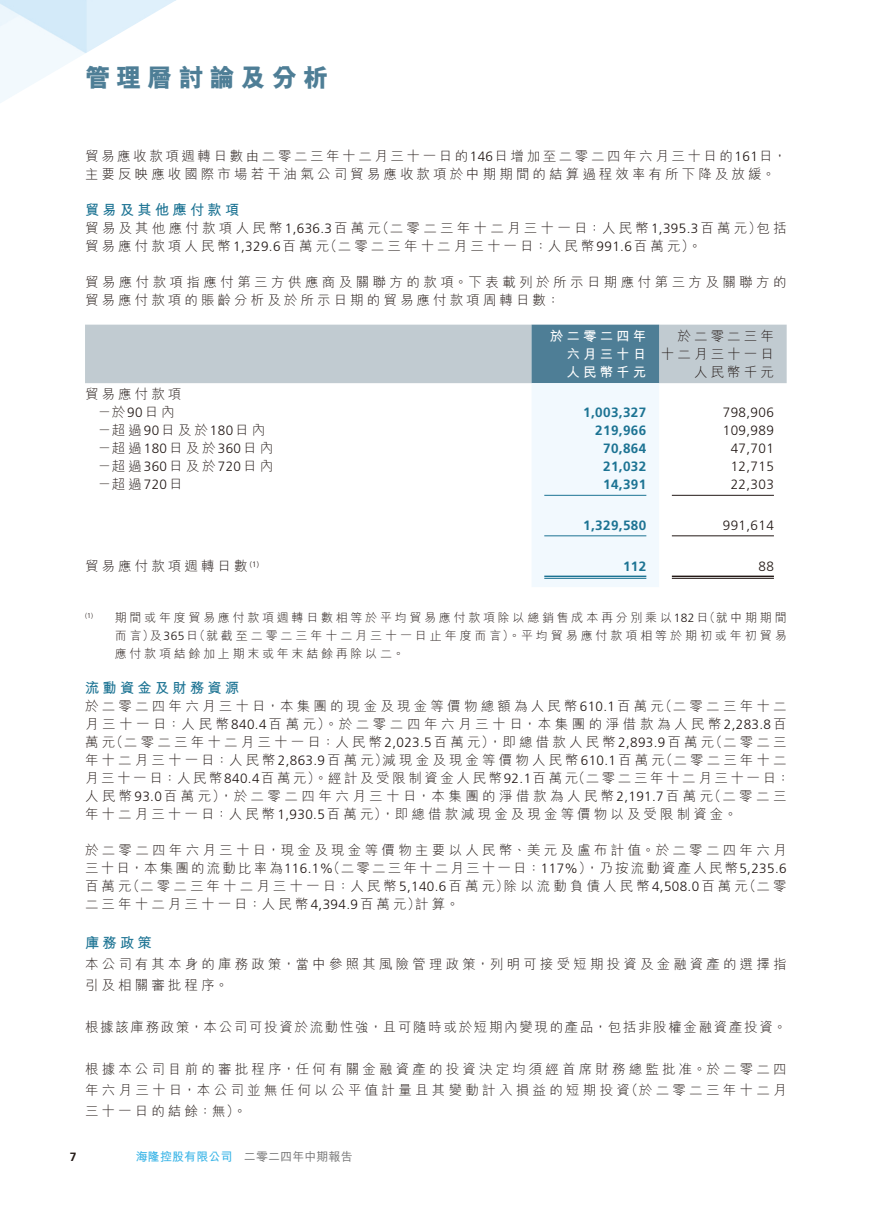
<style>
.page{position:relative;width:893px;height:1212px;background:#fff}
.page>*{position:absolute;margin:0;border:0;box-sizing:border-box;transform-origin:0 0}
.t1{font:25.5px "M Hei HK Xbold E Ten B5 H";letter-spacing:.22em;color:#4e7e96}
.t2{font:14.25px "M Hei HK Bold E Ten B5 H";letter-spacing:.23em;color:#1c7393}
.t3{font:13.5px/18px "M Hei HK Light E Ten B5 H";letter-spacing:.23em;color:#231916}
.t4{font:13.5px/18px "M Hei HK Light E Ten B5 H";letter-spacing:.255em;color:#231916}
.t5{font:13.5px "M Hei HK Light E Ten B5 H";letter-spacing:.125em;color:#231916}
.t6{font:700 13.5px "Frutiger LT Std";letter-spacing:.03em;color:#1c7393}
.t7{font:300 13.5px "Frutiger LT Std";letter-spacing:.03em;color:#231916}
.t8{font:13.5px/18px "M Hei HK Bold E Ten B5 H";letter-spacing:.23em;color:#fff;text-align:right}
.t9{font:12px/18px "M Hei HK Light E Ten B5 H";letter-spacing:.245em;color:#231916;text-align:justify}
.t10{font:12px "M Hei HK Medium E Ten B5 H";letter-spacing:.01em;color:#717171}
.t11{font:700 12px "Frutiger LT Std";color:#231916}
.s1{font-family:"Frutiger LT Std";font-weight:300}
.s2{font-family:"M Hei HK Bold E Ten B5 H";color:#3bb5e7}
</style>
<div class="page">
<img style="left:0;top:0;width:176px;height:103px">
<svg style="left:85px;top:325px;width:702px;height:262px"></svg>
<hr style="left:544px;top:495px;width:102px;height:1px;background:#1c7393">
<hr style="left:672px;top:495px;width:102px;height:1px;background:#231916">
<hr style="left:544px;top:535px;width:102px;height:1px;background:#1c7393">
<hr style="left:672px;top:535px;width:102px;height:1px;background:#231916">
<hr style="left:544px;top:576px;width:102px;height:1px;background:#1c7393">
<hr style="left:544px;top:578px;width:102px;height:1px;background:#1c7393">
<hr style="left:672px;top:576px;width:102px;height:1px;background:#231916">
<hr style="left:672px;top:578px;width:102px;height:1px;background:#231916">
<h1 class="t1" style="left:85px;top:67px;width:245px">管理層討論及分析</h1>
<p class="t3" style="left:85px;top:149px;width:703px">貿易應收款項週轉日數由二零二三年十二月三十一日的<span class="s1">146</span>日增加至二零二四年六月三十日的<span class="s1">161</span>日，主要反映應收國際市場若干油氣公司貿易應收款項於中期期間的結算過程效率有所下降及放緩。</p>
<p class="t2" style="left:85px;top:204px;width:156px">貿易及其他應付款項</p>
<p class="t3" style="left:85px;top:221px;width:703px">貿易及其他應付款項人民幣<span class="s1">1,636.3</span>百萬元（二零二三年十二月三十一日：人民幣<span class="s1">1,395.3</span>百萬元）包括貿易應付款項人民幣<span class="s1">1,329.6</span>百萬元（二零二三年十二月三十一日：人民幣<span class="s1">991.6</span>百萬元）。</p>
<p class="t4" style="left:85px;top:275px;width:703px">貿易應付款項指應付第三方供應商及關聯方的款項。下表載列於所示日期應付第三方及關聯方的貿易應付款項的賬齡分析及於所示日期的貿易應付款項周轉日數：</p>
<p class="t8" style="left:550px;top:329px;width:98px">於二零二四年六月三十日</p>
<p class="t3" style="left:661px;top:329px;width:114px;text-align:right">於二零二三年十二月三十一日</p>
<p class="t8" style="left:566px;top:365px;width:81px">人民幣千元</p>
<p class="t3" style="left:694px;top:365px;width:81px">人民幣千元</p>
<p class="t3" style="left:85px;top:387px;width:98px;text-align:center">貿易應付款項－於<span class="s1">90</span>日內</p>
<p class="t6" style="left:583px;top:406px;width:65px">1,003,327</p>
<p class="t7" style="left:723px;top:406px;width:53px">798,906</p>
<p class="t3" style="left:98px;top:423px;width:169px">－超過<span class="s1">90</span>日及於<span class="s1">180</span>日內</p>
<p class="t6" style="left:595px;top:424px;width:53px">219,966</p>
<p class="t7" style="left:723px;top:424px;width:53px">109,989</p>
<p class="t3" style="left:98px;top:441px;width:177px">－超過<span class="s1">180</span>日及於<span class="s1">360</span>日內</p>
<p class="t6" style="left:603px;top:442px;width:45px">70,864</p>
<p class="t7" style="left:731px;top:442px;width:45px">47,701</p>
<p class="t3" style="left:98px;top:459px;width:177px">－超過<span class="s1">360</span>日及於<span class="s1">720</span>日內</p>
<p class="t6" style="left:603px;top:460px;width:45px">21,032</p>
<p class="t7" style="left:731px;top:460px;width:45px">12,715</p>
<p class="t3" style="left:98px;top:477px;width:86px">－超過<span class="s1">720</span>日</p>
<p class="t6" style="left:603px;top:478px;width:45px">14,391</p>
<p class="t7" style="left:731px;top:478px;width:45px">22,303</p>
<p class="t6" style="left:583px;top:519px;width:65px">1,329,580</p>
<p class="t7" style="left:723px;top:519px;width:53px">991,614</p>
<p class="t3" style="left:85px;top:558px;width:175px">貿易應付款項週轉日數<sup>(1)</sup></p>
<p class="t6" style="left:623px;top:559px;width:25px">112</p>
<p class="t7" style="left:758px;top:559px;width:17px">88</p>
<p class="t9" style="left:115px;top:610px;width:673px;text-indent:-30px"><sup>(1)</sup> 期間或年度貿易應付款項週轉日數相等於平均貿易應付款項除以總銷售成本再分別乘以<span class="s1">182</span>日（就中期期間而言）及<span class="s1">365</span>日（就截至二零二三年十二月三十一日止年度而言）。平均貿易應付款項相等於期初或年初貿易應付款項結餘加上期末或年末結餘再除以二。</p>
<p class="t2" style="left:85px;top:683px;width:156px">流動資金及財務資源</p>
<p class="t3" style="left:85px;top:699px;width:706px">於二零二四年六月三十日，本集團的現金及現金等價物總額為人民幣<span class="s1">610.1</span>百萬元（二零二三年十二月三十一日：人民幣<span class="s1">840.4</span>百萬元）。於二零二四年六月三十日，本集團的淨借款為人民幣<span class="s1">2,283.8</span>百萬元（二零二三年十二月三十一日：人民幣<span class="s1">2,023.5</span>百萬元），即總借款人民幣<span class="s1">2,893.9</span>百萬元（二零二三年十二月三十一日：人民幣<span class="s1">2,863.9</span>百萬元）減現金及現金等價物人民幣<span class="s1">610.1</span>百萬元（二零二三年十二月三十一日：人民幣<span class="s1">840.4</span>百萬元）。經計及受限制資金人民幣<span class="s1">92.1</span>百萬元（二零二三年十二月三十一日：人民幣<span class="s1">93.0</span>百萬元），於二零二四年六月三十日，本集團的淨借款為人民幣<span class="s1">2,191.7</span>百萬元（二零二三年十二月三十一日：人民幣<span class="s1">1,930.5</span>百萬元），即總借款減現金及現金等價物以及受限制資金。</p>
<p class="t3" style="left:85px;top:843px;width:703px;text-align:justify">於二零二四年六月三十日，現金及現金等價物主要以人民幣、美元及盧布計值。於二零二四年六月三十日，本集團的流動比率為<span class="s1">116.1%</span>（二零二三年十二月三十一日：<span class="s1">117%</span>），乃按流動資產人民幣<span class="s1">5,235.6</span>百萬元（二零二三年十二月三十一日：人民幣<span class="s1">5,140.6</span>百萬元）除以流動負債人民幣<span class="s1">4,508.0</span>百萬元（二零二三年十二月三十一日：人民幣<span class="s1">4,394.9</span>百萬元）計算。</p>
<p class="t2" style="left:85px;top:938px;width:68px">庫務政策</p>
<p class="t3" style="left:85px;top:956px;width:703px;line-height:21px">本公司有其本身的庫務政策，當中參照其風險管理政策，列明可接受短期投資及金融資產的選擇指引及相關審批程序。</p>
<p class="t5" style="left:85px;top:1022px;width:703px">根據該庫務政策，本公司可投資於流動性強，且可隨時或於短期內變現的產品，包括非股權金融資產投資。</p>
<p class="t3" style="left:85px;top:1061px;width:703px;line-height:21px;text-align:justify">根據本公司目前的審批程序，任何有關金融資產的投資決定均須經首席財務總監批准。於二零二四年六月三十日，本公司並無任何以公平值計量且其變動計入損益的短期投資（於二零二三年十二月三十一日的結餘：無）。</p>
<p class="t11" style="left:70px;top:1151px;width:8px">7</p>
<p class="t10" style="left:136px;top:1152px;width:218px"><span class="s2">海隆控股有限公司</span> 二零二四年中期報告</p>
</div>
